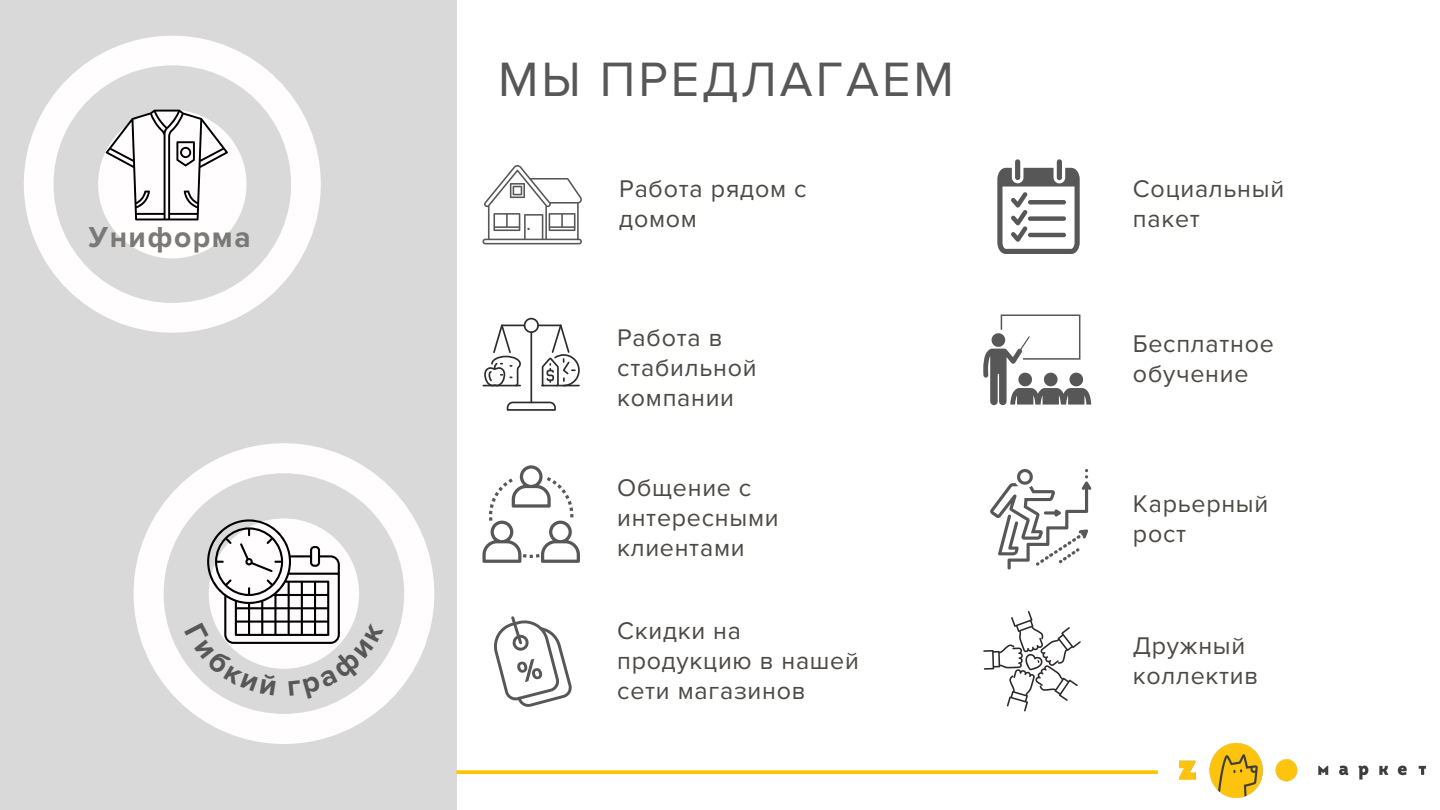
<style>
.page{position:relative;width:1440px;height:810px;background:#fff}
.page>*{position:absolute;margin:0;border:0;box-sizing:border-box;transform-origin:0 0}
.t1{font:50px "Proxima Nova";letter-spacing:.06em;color:#575757}
.t2{font:700 30px "Proxima Nova";letter-spacing:.05em;color:#7a7978}
.t3{font:25px/30px "Proxima Nova";letter-spacing:.03em;color:#4d4a46}
</style>
<div class="page">
<img style="left:1180px;top:744px;width:246px;height:53px">
<div style="left:0;top:0;width:457px;height:810px;background:#d9d9d9"></div>
<svg style="left:457px;top:770px;width:701px;height:4px;background:#ffc712"></svg>
<svg style="left:24px;top:36px;width:297px;height:297px"></svg>
<svg style="left:134px;top:443px;width:300px;height:301px"></svg>
<svg style="left:106px;top:110px;width:122px;height:110px;background:#d6d5d5"></svg>
<svg style="left:482px;top:165px;width:100px;height:79px"></svg>
<svg style="left:507px;top:402px;width:49px;height:9px"></svg>
<hr style="left:530px;top:332px;width:2px;height:70px;background:#2e2d2d">
<svg style="left:538px;top:324px;width:42px;height:63px"></svg>
<div style="left:524px;top:318px;width:15px;height:15px;border:2px solid #2e2d2d;border-radius:50%"></div>
<svg style="left:483px;top:323px;width:42px;height:64px"></svg>
<svg style="left:482px;top:465px;width:98px;height:98px"></svg>
<svg style="left:494px;top:616px;width:78px;height:91px"></svg>
<svg style="left:997px;top:159px;width:83px;height:95px"></svg>
<svg style="left:983px;top:314px;width:108px;height:91px"></svg>
<svg style="left:983px;top:611px;width:98px;height:100px"></svg>
<svg style="left:990px;top:469px;width:101px;height:101px"></svg>
<svg style="left:184px;top:519px;width:200px;height:180px"></svg>
<p class="t2" style="left:89px;top:220px;width:163px">Униформа</p>
<h1 class="t1" style="left:498px;top:50px;width:458px">МЫ ПРЕДЛАГАЕМ</h1>
<p class="t3" style="left:619px;top:175px;width:189px">Работа рядом с домом</p>
<p class="t3" style="left:617px;top:324px;width:141px">Работа в стабильной компании</p>
<p class="t3" style="left:617px;top:473px;width:163px">Общение с интересными клиентами</p>
<p class="t3" style="left:617px;top:616px;width:243px">Скидки на продукцию в нашей сети магазинов</p>
<p class="t3" style="left:1133px;top:175px;width:153px">Социальный пакет</p>
<p class="t3" style="left:1133px;top:329px;width:142px">Бесплатное обучение</p>
<p class="t3" style="left:1133px;top:489px;width:137px">Карьерный рост</p>
<p class="t3" style="left:1133px;top:631px;width:127px">Дружный коллектив</p>
</div>
